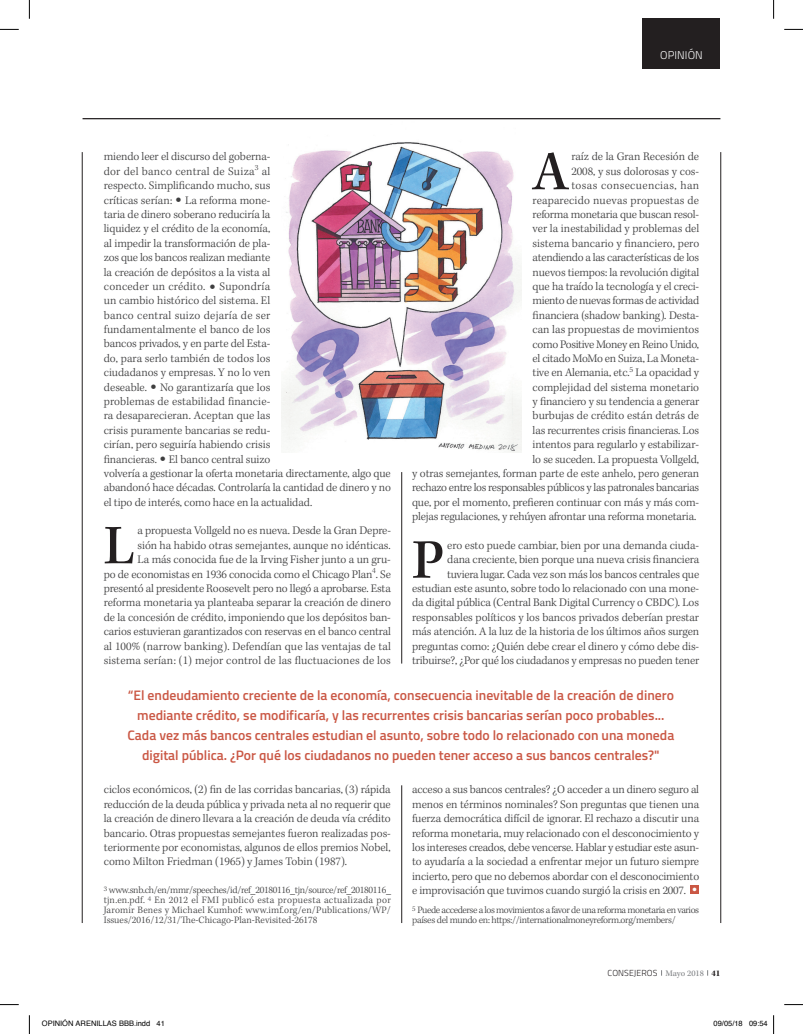
<style>
.page{position:relative;width:803px;height:1034px;background:#fff}
.page>*{position:absolute;margin:0;border:0;box-sizing:border-box;transform-origin:0 0}
.t1{font:500 57.25px "Kepler Std";color:#231f20}
.t2{font:600 13.75px/20px "Titillium";color:#ca5744;text-align:center}
.t3{font:300 11.88px/14.4px "Kepler Std";letter-spacing:-.01em;color:#3e3e3f;text-align:right}
.t4{font:300 11.25px "Titillium";letter-spacing:.01em;color:#fff}
.t5{font:300 10px/10px "Kepler Std";letter-spacing:-.03em;color:#3e3e3f;text-align:justify}
.t6{font:300 8.75px "Titillium";letter-spacing:.01em;color:#231f20}
.t7{font:7.5px "Helvetica";color:#000}
.s1{font-family:"European Pi Three";font-weight:400;font-size:11.25px}
.s2{font-family:"Helvetica Neue LT Std";font-weight:700;font-size:10px;color:#fff}
.s3{font-family:"Kepler Std";font-weight:400;color:#808285}
.s4{font-family:"Kepler Std";font-weight:700}
</style>
<div class="page">
<div style="left:642px;top:19px;width:78px;height:49px;background:#231f20"></div>
<hr style="left:83px;top:118px;width:637px;height:1px;background:#231f20">
<hr style="left:82px;top:152px;width:1px;height:770px;background:#231f20">
<hr style="left:720px;top:152px;width:1px;height:770px;background:#231f20">
<hr style="left:401px;top:472px;width:1px;height:191px;background:#231f20">
<hr style="left:401px;top:785px;width:1px;height:137px;background:#231f20">
<div style="left:690px;top:885px;width:9px;height:8px;background:#ca5744"></div>
<img style="left:281px;top:142px;width:241px;height:310px">
<svg style="left:0;top:29px;width:19px;height:1px"></svg>
<svg style="left:784px;top:29px;width:19px;height:1px"></svg>
<svg style="left:0;top:1004px;width:19px;height:1px"></svg>
<svg style="left:784px;top:1004px;width:19px;height:1px"></svg>
<svg style="left:29px;top:0;width:1px;height:19px"></svg>
<svg style="left:29px;top:1015px;width:1px;height:18px"></svg>
<svg style="left:773px;top:0;width:1px;height:19px"></svg>
<svg style="left:773px;top:1015px;width:1px;height:18px"></svg>
<p class="t4" style="left:660px;top:47px;width:44px">OPINIÓN</p>
<p class="t3" style="left:104px;top:150px;width:289px;text-align:left">miendo leer el discurso del goberna-<br>dor del banco central de Suiza<sup>3</sup> al<br>respecto. Simplificando mucho, sus<br>críticas serían: <span class="s1">O</span> La reforma mone-<br>taria de dinero soberano reduciría la<br>liquidez y el crédito de la economía,<br>al impedir la transformación de pla-<br>zos que los bancos realizan mediante<br>la creación de depósitos a la vista al<br>conceder un crédito. <span class="s1">O</span> Supondría<br>un cambio histórico del sistema. El<br>banco central suizo dejaría de ser<br>fundamentalmente el banco de los<br>bancos privados, y en parte del Esta-<br>do, para serlo también de todos los<br>ciudadanos y empresas. Y no lo ven<br>deseable. <span class="s1">O</span> No garantizaría que los<br>problemas de estabilidad financie-<br>ra desaparecieran. Aceptan que las<br>crisis puramente bancarias se redu-<br>cirían, pero seguiría habiendo crisis<br>financieras. <span class="s1">O</span> El banco central suizo<br>volvería a gestionar la oferta monetaria directamente, algo que abandonó hace décadas. Controlaría la cantidad de dinero y no el tipo de interés, como hace en la actualidad.</p>
<h1 class="t1" style="left:104px;top:513px;width:32px">L</h1>
<p class="t3" style="left:104px;top:524px;width:289px">a propuesta Vollgeld no es nueva. Desde la Gran Depre-<br>sión ha habido otras semejantes, aunque no idénticas.<br>La más conocida fue de la Irving Fisher junto a un gru-<br>po de economistas en 1936 conocida como el Chicago Plan<sup>4</sup>. Se presentó al presidente Roosevelt pero no llegó a aprobarse. Esta reforma monetaria ya planteaba separar la creación de dinero de la concesión de crédito, imponiendo que los depósitos ban&shy;carios estuvieran garantizados con reservas en el banco central al 100% (narrow banking). Defendían que las ventajas de tal sistema serían: (1) mejor control de las fluctuaciones de los</p>
<p class="t3" style="left:412px;top:150px;width:289px">raíz de la Gran Recesión de<br>2008, y sus dolorosas y cos-<br>tosas consecuencias, han<br>reaparecido nuevas propuestas de<br>reforma monetaria que buscan resol-<br>ver la inestabilidad y problemas del<br>sistema bancario y financiero, pero<br>atendiendo a las características de los<br>nuevos tiempos: la revolución digital<br>que ha traído la tecnología y el creci-<br>miento de nuevas formas de actividad<br>financiera (shadow banking). Desta-<br>can las propuestas de movimientos<br>como Positive Money en Reino Unido,<br>el citado MoMo en Suiza, La Moneta-<br>tive en Alemania, etc.<sup>5</sup> La opacidad y<br>complejidad del sistema monetario<br>y financiero y su tendencia a generar<br>burbujas de crédito están detrás de<br>las recurrentes crisis financieras. Los<br>intentos para regularlo y estabilizar-<br>lo se suceden. La propuesta Vollgeld,<br>y otras semejantes, forman parte de este anhelo, pero generan rechazo entre los responsables públicos y las patronales bancarias que, por el momento, prefieren continuar con más y más com&shy;plejas regulaciones, y rehúyen afrontar una reforma monetaria.</p>
<h1 class="t1" style="left:412px;top:527px;width:34px">P</h1>
<h1 class="t1" style="left:533px;top:139px;width:37px">A</h1>
<p class="t3" style="left:412px;top:538px;width:289px">ero esto puede cambiar, bien por una demanda ciuda-<br>dana creciente, bien porque una nueva crisis financiera<br>tuviera lugar. Cada vez son más los bancos centrales que estudian este asunto, sobre todo lo relacionado con una mone&shy;da digital pública (Central Bank Digital Currency o CBDC). Los responsables políticos y los bancos privados deberían prestar más atención. A la luz de la historia de los últimos años surgen preguntas como: ¿Quién debe crear el dinero y cómo debe dis&shy;tribuirse?, ¿Por qué los ciudadanos y empresas no pueden tener</p>
<p class="t2" style="left:127px;top:684px;width:548px">“El endeudamiento creciente de la economía, consecuencia inevitable de la creación de dinero mediante crédito, se modificaría, y las recurrentes crisis bancarias serían poco probables...<br>Cada vez más bancos centrales estudian el asunto, sobre todo lo relacionado con una moneda digital pública. ¿Por qué los ciudadanos no pueden tener acceso a sus bancos centrales?"</p>
<p class="t3" style="left:104px;top:782px;width:289px;text-align:justify">ciclos económicos, (2) fin de las corridas bancarias, (3) rápida reducción de la deuda pública y privada neta al no requerir que la creación de dinero llevara a la creación de deuda vía crédito bancario. Otras propuestas semejantes fueron realizadas pos&shy;teriormente por economistas, algunos de ellos premios Nobel, como Milton Friedman (1965) y James Tobin (1987).</p>
<p class="t5" style="left:104px;top:885px;width:289px"><sup>3</sup> www.snb.ch/en/mmr/speeches/id/ref_20180116_tjn/source/ref_20180116_ tjn.en.pdf. <sup>4</sup> En 2012 el FMI publicó esta propuesta actualizada por Jaromir Benes y Michael Kumhof: www.imf.org/en/Publications/WP/ Issues/2016/12/31/The-Chicago-Plan-Revisited-26178</p>
<p class="t3" style="left:412px;top:782px;width:289px;text-align:justify">acceso a sus bancos centrales? ¿O acceder a un dinero seguro al menos en términos nominales? Son preguntas que tienen una fuerza democrática difícil de ignorar. El rechazo a discutir una reforma monetaria, muy relacionado con el desconocimiento y los intereses creados, debe vencerse. Hablar y estudiar este asun&shy;to ayudaría a la sociedad a enfrentar mejor un futuro siempre incierto, pero que no debemos abordar con el desconocimiento e improvisación que tuvimos cuando surgió la crisis en 2007. <span class="s2">•</span></p>
<p class="t5" style="left:412px;top:904px;width:288px"><sup>5</sup> Puede accederse a los movimientos a favor de una reforma monetaria en varios países del mundo en: https://internationalmoneyreform.org/members/</p>
<p class="t6" style="left:608px;top:966px;width:114px">CONSEJEROS <span class="s3">Mayo 2018</span> <span class="s4">41</span></p>
<p class="t7" style="left:42px;top:1017px;width:124px">OPINIÓN ARENILLAS BBB.indd 41</p>
<p class="t7" style="left:713px;top:1017px;width:56px">09/05/18 09:54</p>
</div>
